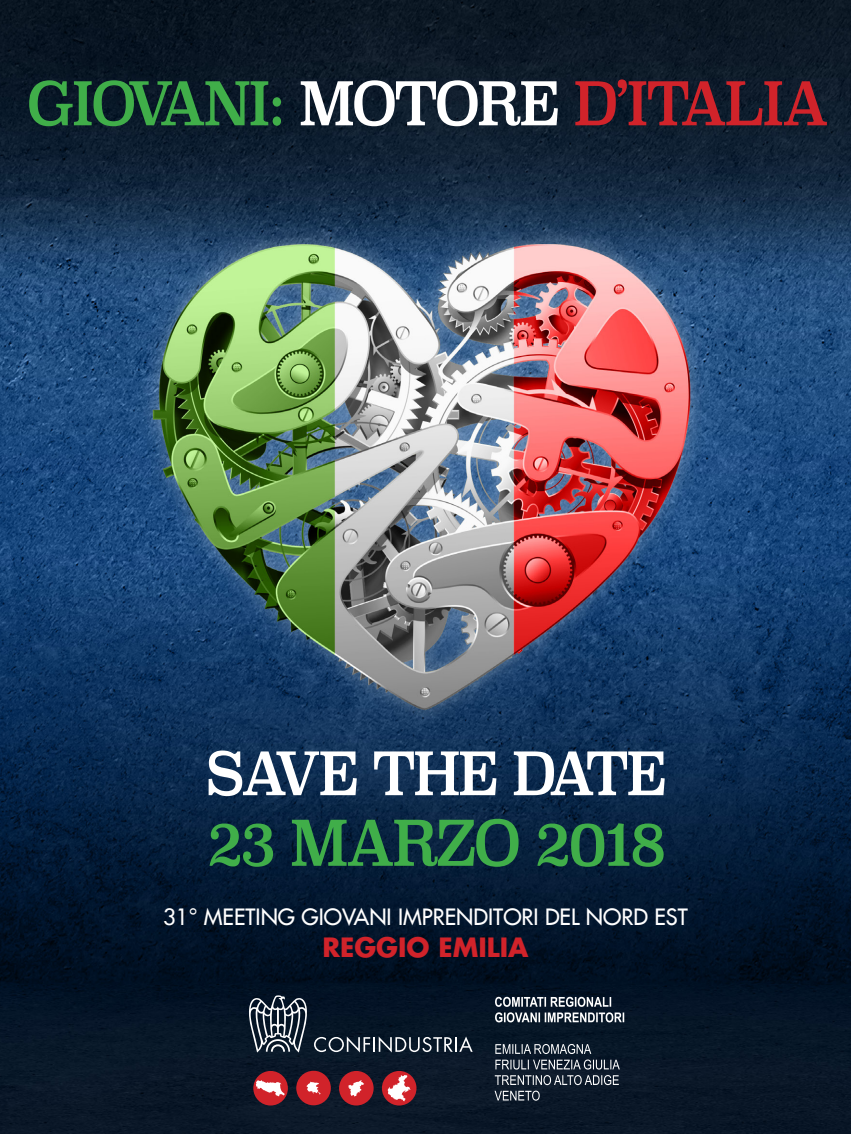
<style>
.page{position:relative;width:851px;height:1134px;background:#fff}
.page>*{position:absolute;margin:0;border:0;box-sizing:border-box;transform-origin:0 0}
.t1{font:62px "Superclarendon";letter-spacing:-.05em;color:#40ae49;scale:.9 1}
.t2{font:59.2px "Superclarendon";letter-spacing:-.05em;color:#40ae49;scale:.9 1}
.t3{font:58.8px "Superclarendon";letter-spacing:-.05em;color:#fff;scale:.9 1}
.t4{font:700 26px "Futura Std";color:#d1232a}
.t5{font:500 22px "Futura Std";color:#fff}
.s1{color:#fff}
.s2{color:#d1232a}
</style>
<div class="page">
<img style="left:0;top:0;width:850px;height:1134px">
<div style="left:253px;top:1071px;width:35px;height:34px;background:#d1232a;border-radius:50%"></div>
<div style="left:339px;top:1071px;width:34px;height:34px;background:#d1232a;border-radius:50%"></div>
<div style="left:296px;top:1071px;width:35px;height:34px;background:#d1232a;border-radius:50%"></div>
<div style="left:382px;top:1071px;width:34px;height:34px;background:#d1232a;border-radius:50%"></div>
<svg style="left:348px;top:1080px;width:16px;height:16px"></svg>
<svg style="left:306px;top:1082px;width:14px;height:12px"></svg>
<svg style="left:387px;top:1075px;width:23px;height:26px"></svg>
<svg style="left:256px;top:1080px;width:28px;height:16px"></svg>
<svg style="left:495px;top:997px;width:129px;height:25px"></svg>
<svg style="left:494px;top:1075px;width:124px;height:26px"></svg>
<svg style="left:495px;top:1044px;width:124px;height:25px"></svg>
<svg style="left:249px;top:995px;width:59px;height:57px"></svg>
<svg style="left:314px;top:1036px;width:158px;height:16px"></svg>
<p class="t2" style="left:27px;top:64px;width:892px">GIOVANI: <span class="s1">MOTORE</span> <span class="s2">D’ITALIA</span></p>
<p class="t3" style="left:206px;top:734px;width:513px">SAVE THE DATE</p>
<p class="t1" style="left:206px;top:801px;width:513px">23 MARZO 2018</p>
<p class="t5" style="left:163px;top:903px;width:526px">31° MEETING GIOVANI IMPRENDITORI DEL NORD EST</p>
<p class="t4" style="left:322px;top:929px;width:208px">REGGIO EMILIA</p>
</div>
